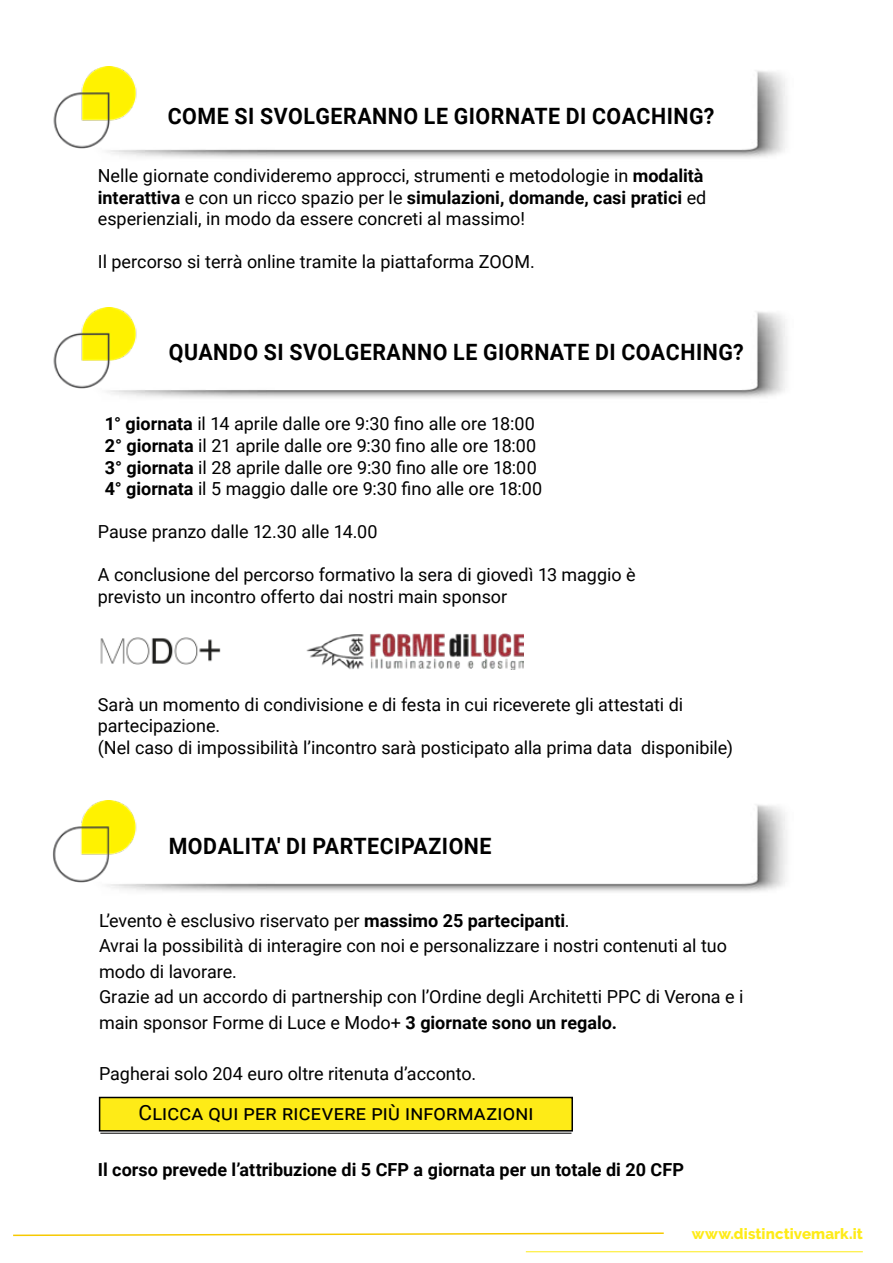
<style>
.page{position:relative;width:893px;height:1263px;background:#fff}
.page>*{position:absolute;margin:0;border:0;box-sizing:border-box;transform-origin:0 0}
.t1{font:700 22.5px "Roboto";letter-spacing:.025em;color:#000;scale:.95 1}
.t2{font:21px "Roboto";letter-spacing:.015em;color:#000}
.t3{font:18px/21.6px "Roboto";color:#000}
.t4{font:700 18px "Roboto";color:#000}
.t5{font:800 15px "Raleway";letter-spacing:.005em;color:#feeb17}
.s1{font-weight:700}
</style>
<div class="page">
<svg style="left:13px;top:1232px;width:651px;height:5px"></svg>
<hr style="left:526px;top:1251px;width:337px;height:1px;background:#feeb17">
<div style="left:100px;top:1097px;width:472px;height:34px;background:#feeb17"></div>
<hr style="left:100px;top:1133px;width:471px;height:1px;background:#000">
<div style="left:99px;top:1097px;width:474px;height:34px;border:2px solid #000"></div>
<img style="left:102px;top:66px;width:685px;height:92px">
<img style="left:107px;top:311px;width:680px;height:87px">
<img style="left:101px;top:800px;width:686px;height:92px">
<img style="left:307px;top:634px;width:216px;height:35px">
<img style="left:100px;top:637px;width:121px;height:28px">
<img style="left:53px;top:307px;width:94px;height:82px">
<img style="left:53px;top:801px;width:93px;height:82px">
<img style="left:53px;top:67px;width:93px;height:82px">
<p class="t1" style="left:168px;top:100px;width:577px">COME SI SVOLGERANNO LE GIORNATE DI COACHING?</p>
<p class="t3" style="left:98px;top:164px;width:610px">Nelle giornate condivideremo approcci, strumenti e metodologie in <span class="s1">modalità interattiva</span> e con un ricco spazio per le <span class="s1">simulazioni, domande, casi pratici</span> ed esperienziali, in modo da essere concreti al massimo!</p>
<p class="t3" style="left:98px;top:250px;width:438px">Il percorso si terrà online tramite la piattaforma ZOOM.</p>
<p class="t1" style="left:169px;top:337px;width:607px">QUANDO SI SVOLGERANNO LE GIORNATE DI COACHING?</p>
<p class="t3" style="left:105px;top:412px;width:439px"><span class="s1">1° giornata</span> il 14 aprile dalle ore 9:30 fino alle ore 18:00<br><span class="s1">2° giornata</span> il 21 aprile dalle ore 9:30 fino alle ore 18:00<br><span class="s1">3° giornata</span> il 28 aprile dalle ore 9:30 fino alle ore 18:00<br><span class="s1">4° giornata</span> il 5 maggio dalle ore 9:30 fino alle ore 18:00</p>
<p class="t3" style="left:98px;top:520px;width:281px">Pause pranzo dalle 12.30 alle 14.00</p>
<p class="t3" style="left:98px;top:563px;width:539px">A conclusione del percorso formativo la sera di giovedì 13 maggio è previsto un incontro offerto dai nostri main sponsor</p>
<p class="t3" style="left:98px;top:693px;width:637px">Sarà un momento di condivisione e di festa in cui riceverete gli attestati di partecipazione.<br>(Nel caso di impossibilità l’incontro sarà posticipato alla prima data disponibile)</p>
<p class="t1" style="left:169px;top:830px;width:341px">MODALITA' DI PARTECIPAZIONE</p>
<p class="t3" style="left:99px;top:907px;width:646px;line-height:25.5px">L’evento è esclusivo riservato per <span class="s1">massimo 25 partecipanti</span>.<br>Avrai la possibilità di interagire con noi e personalizzare i nostri contenuti al tuo modo di lavorare.<br>Grazie ad un accordo di partnership con l’Ordine degli Architetti PPC di Verona e i main sponsor Forme di Luce e Modo+ <span class="s1">3 giornate sono un regalo.</span></p>
<p class="t3" style="left:99px;top:1062px;width:379px">Pagherai solo 204 euro oltre ritenuta d’acconto.</p>
<p class="t2" style="left:138px;top:1098px;width:396px">Clicca qui per ricevere più informazioni</p>
<p class="t4" style="left:98px;top:1157px;width:588px">Il corso prevede l’attribuzione di 5 CFP a giornata per un totale di 20 CFP</p>
<p class="t5" style="left:692px;top:1225px;width:172px">www.distinctivemark.it</p>
</div>
